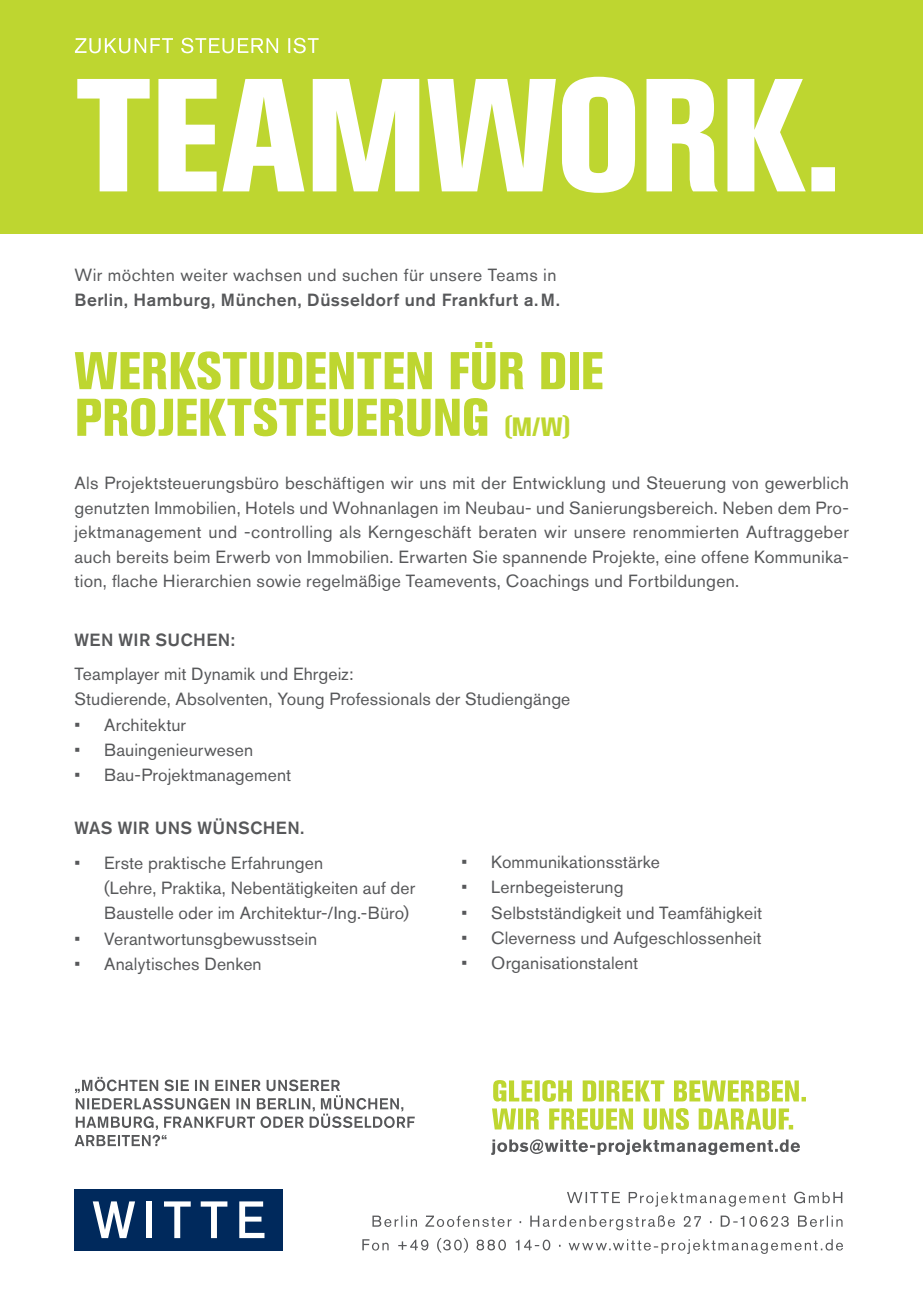
<style>
.page{position:relative;width:923px;height:1295px;background:#fff}
.page>*{position:absolute;margin:0;border:0;box-sizing:border-box;transform-origin:0 0}
.t1{font:800 condensed 52.5px/46.6px "Akzidenz Grotesk Pro";color:#bed630}
.t2{font:17.5px/24.5px "Akzidenz Grotesk Pro";letter-spacing:.01em;color:#57585a}
.t3{font:500 17.5px "Akzidenz Grotesk Pro";letter-spacing:.025em;color:#57585a}
.s1{font-size:26.25px}
</style>
<div class="page">
<div style="left:0;top:0;width:923px;height:233px;background:#bed630"></div>
<svg style="left:77px;top:77px;width:758px;height:116px;fill:#fff"></svg>
<svg style="left:75px;top:38px;width:244px;height:15px"></svg>
<svg style="left:492px;top:1108px;width:301px;height:22px"></svg>
<svg style="left:493px;top:1080px;width:313px;height:22px"></svg>
<div style="left:74px;top:1189px;width:209px;height:61px;background:#00295c"></div>
<div style="left:146px;top:1201px;width:6px;height:37px;background:#fff"></div>
<svg style="left:164px;top:1201px;width:27px;height:37px"></svg>
<svg style="left:201px;top:1201px;width:26px;height:37px"></svg>
<svg style="left:239px;top:1201px;width:25px;height:37px"></svg>
<svg style="left:93px;top:1201px;width:42px;height:37px"></svg>
<svg style="left:362px;top:1237px;width:481px;height:17px"></svg>
<svg style="left:372px;top:1215px;width:470px;height:15px"></svg>
<svg style="left:567px;top:1191px;width:275px;height:15px"></svg>
<svg style="left:491px;top:1139px;width:309px;height:16px"></svg>
<svg style="left:75px;top:1077px;width:340px;height:69px"></svg>
<p class="t2" style="left:74px;top:263px;width:483px">Wir möchten weiter wachsen und suchen für unsere Teams in</p>
<p class="t3" style="left:74px;top:288px;width:487px">Berlin, Hamburg, München, Düsseldorf und Frankfurt a. M.</p>
<h1 class="t1" style="left:75px;top:347px;width:530px">WERKSTUDENTEN FÜR DIE<br>PROJEKTSTEUERUNG <span class="s1">(M/W)</span></h1>
<p class="t2" style="left:74px;top:471px;width:776px;text-align:justify">Als Projektsteuerungsbüro beschäftigen wir uns mit der Entwicklung und Steuerung von gewerblich genutzten Immobilien, Hotels und Wohnanlagen im Neubau- und Sanierungsbereich. Neben dem Pro&shy;jektmanagement und -controlling als Kerngeschäft beraten wir unsere renommierten Auftraggeber auch bereits beim Erwerb von Immobilien. Erwarten Sie spannende Projekte, eine offene Kommunika&shy;tion, flache Hierarchien sowie regelmäßige Teamevents, Coachings und Fortbildungen.</p>
<p class="t3" style="left:74px;top:628px;width:162px">WEN WIR SUCHEN:</p>
<p class="t2" style="left:74px;top:661px;width:497px;line-height:25.4px">Teamplayer mit Dynamik und Ehrgeiz:<br>Studierende, Absolventen, Young Professionals der Studiengänge</p>
<p class="t2" style="left:74px;top:712px;width:113px">• Architektur</p>
<p class="t2" style="left:74px;top:737px;width:180px">• Bauingenieurwesen</p>
<p class="t2" style="left:74px;top:763px;width:218px">• Bau-Projektmanagement</p>
<p class="t3" style="left:74px;top:817px;width:231px">WAS WIR UNS WÜNSCHEN.</p>
<p class="t2" style="left:104px;top:850px;width:312px;line-height:25.4px;text-indent:-30px">• Erste praktische Erfahrungen<br>(Lehre, Praktika, Nebentätigkeiten auf der<br>Baustelle oder im Architektur-/Ing.-Büro)</p>
<p class="t2" style="left:74px;top:926px;width:244px">• Verantwortunsgbewusstsein</p>
<p class="t2" style="left:74px;top:952px;width:189px">• Analytisches Denken</p>
<p class="t2" style="left:461px;top:849px;width:200px">• Kommunikationsstärke</p>
<p class="t2" style="left:461px;top:875px;width:164px">• Lernbegeisterung</p>
<p class="t2" style="left:461px;top:900px;width:302px">• Selbstständigkeit und Teamfähigkeit</p>
<p class="t2" style="left:461px;top:925px;width:302px">• Cleverness und Aufgeschlossenheit</p>
<p class="t2" style="left:461px;top:951px;width:178px">• Organisationstalent</p>
</div>
